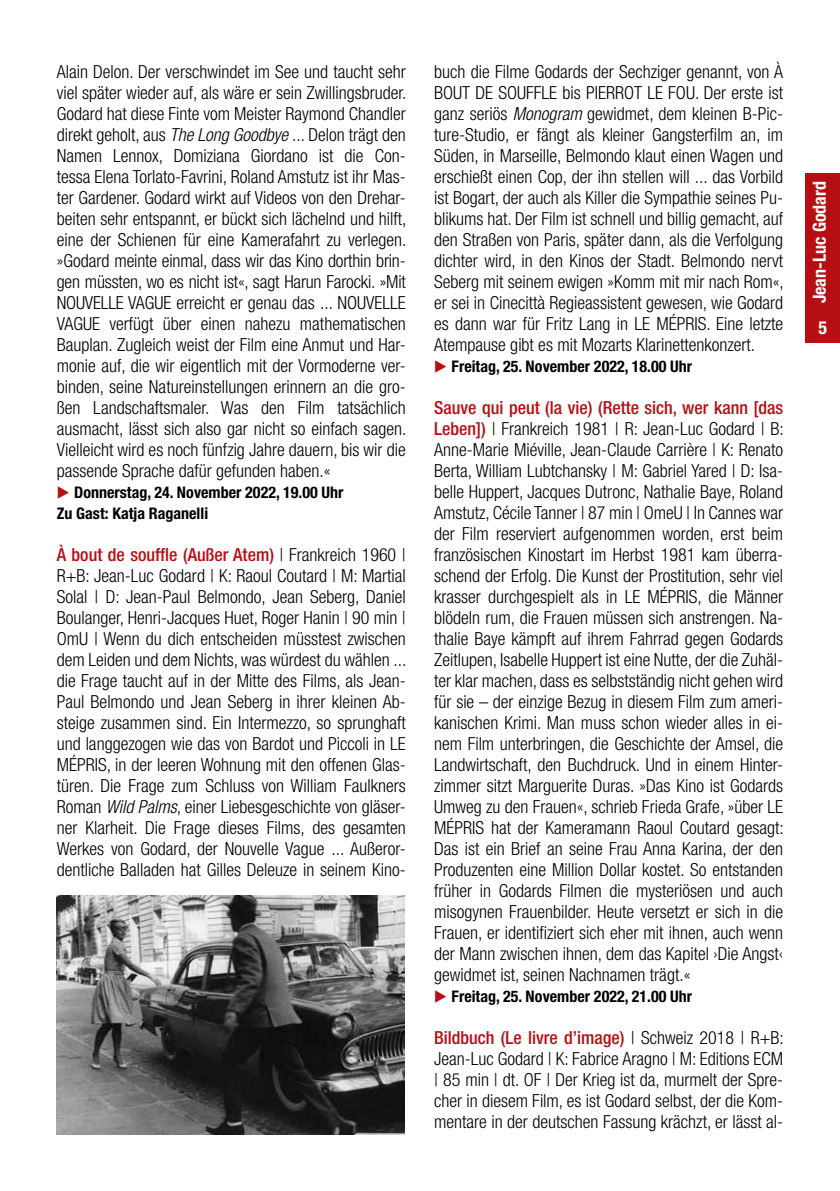
<style>
.page{position:relative;width:840px;height:1191px;background:#fff}
.page>*{position:absolute;margin:0;border:0;box-sizing:border-box;transform-origin:0 0}
.t1{font:300 condensed 18px/21px "Helvetica Neue LT Pro";color:#000;text-align:justify}
.t2{font:700 condensed 18px "Helvetica Neue LT Pro";color:#fff}
.t3{font:700 condensed 16px/21px "Helvetica Neue LT Pro";color:#000}
.s1{font-style:italic}
.s2{font-weight:500;color:#b70e13}
</style>
<div class="page">
<img style="left:57px;top:895px;width:347px;height:239px">
<div style="left:805px;top:173px;width:34px;height:138px;background:#b70e13"></div>
<div style="left:805px;top:312px;width:34px;height:30px;background:#b70e13"></div>
<p class="t1" style="left:57px;top:61px;width:351px">Alain Delon. Der verschwindet im See und taucht sehr viel später wieder auf, als wäre er sein Zwillingsbruder.<br>Godard hat diese Finte vom Meister Raymond Chandler direkt geholt, aus <span class="s1">The Long Goodbye</span> ... Delon trägt den Namen Lennox, Domiziana Giordano ist die Con&shy;tessa Elena Torlato-Favrini, Roland Amstutz ist ihr Mas&shy;ter Gardener. Godard wirkt auf Videos von den Drehar&shy;beiten sehr entspannt, er bückt sich lächelnd und hilft, eine der Schienen für eine Kamerafahrt zu verlegen. »Godard meinte einmal, dass wir das Kino dorthin brin&shy;gen müssten, wo es nicht ist«, sagt Harun Farocki. »Mit NOUVELLE VAGUE erreicht er genau das ... NOUVELLE VAGUE verfügt über einen nahezu mathematischen Bauplan. Zugleich weist der Film eine Anmut und Har&shy;monie auf, die wir eigentlich mit der Vormoderne ver&shy;binden, seine Natureinstellungen erinnern an die gro&shy;ßen Landschaftsmaler. Was den Film tatsächlich ausmacht, lässt sich also gar nicht so einfach sagen.<br>Vielleicht wird es noch fünfzig Jahre dauern, bis wir die passende Sprache dafür gefunden haben.«</p>
<p class="t3" style="left:57px;top:481px;width:288px;text-indent:17px">Donnerstag, 24. November 2022, 19.00 Uhr<br>Zu Gast: Katja Raganelli</p>
<p class="t1" style="left:57px;top:544px;width:351px"><span class="s2">À bout de souffle (Außer Atem)</span> | Frankreich 1960 | R+B: Jean-Luc Godard | K: Raoul Coutard | M: Martial Solal | D: Jean-Paul Belmondo, Jean Seberg, Daniel Boulanger, Henri-Jacques Huet, Roger Hanin | 90 min | OmU | Wenn du dich entscheiden müsstest zwischen dem Leiden und dem Nichts, was würdest du wählen ... die Frage taucht auf in der Mitte des Films, als Jean-Paul Belmondo und Jean Seberg in ihrer kleinen Ab&shy;steige zusammen sind. Ein Intermezzo, so sprunghaft und langgezogen wie das von Bardot und Piccoli in LE MÉPRIS, in der leeren Wohnung mit den offenen Glas&shy;türen. Die Frage zum Schluss von William Faulkners Roman <span class="s1">Wild Palms</span>, einer Liebesgeschichte von gläser&shy;ner Klarheit. Die Frage dieses Films, des gesamten Werkes von Godard, der Nouvelle Vague ... Außeror&shy;dentliche Balladen hat Gilles Deleuze in seinem Kino-</p>
<p class="t1" style="left:434px;top:61px;width:351px">buch die Filme Godards der Sechziger genannt, von À BOUT DE SOUFFLE bis PIERROT LE FOU. Der erste ist ganz seriös <span class="s1">Monogram</span> gewidmet, dem kleinen B-Pic&shy;ture-Studio, er fängt als kleiner Gangsterfilm an, im Süden, in Marseille, Belmondo klaut einen Wagen und erschießt einen Cop, der ihn stellen will ... das Vorbild ist Bogart, der auch als Killer die Sympathie seines Pu&shy;blikums hat. Der Film ist schnell und billig gemacht, auf den Straßen von Paris, später dann, als die Verfolgung dichter wird, in den Kinos der Stadt. Belmondo nervt Seberg mit seinem ewigen »Komm mit mir nach Rom«, er sei in Cinecittà Regieassistent gewesen, wie Godard es dann war für Fritz Lang in LE MÉPRIS. Eine letzte Atempause gibt es mit Mozarts Klarinettenkonzert.</p>
<p class="t3" style="left:451px;top:355px;width:242px">Freitag, 25. November 2022, 18.00 Uhr</p>
<p class="t1" style="left:434px;top:397px;width:351px"><span class="s2">Sauve qui peut (la vie) (Rette sich, wer kann [das Leben])</span> | Frankreich 1981 | R: Jean-Luc Godard | B:<br>Anne-Marie Miéville, Jean-Claude Carrière | K: Renato Berta, William Lubtchansky | M: Gabriel Yared | D: Isa&shy;belle Huppert, Jacques Dutronc, Nathalie Baye, Roland Amstutz, Cécile Tanner | 87 min | OmeU | In Cannes war der Film reserviert aufgenommen worden, erst beim französischen Kinostart im Herbst 1981 kam überra&shy;schend der Erfolg. Die Kunst der Prostitution, sehr viel krasser durchgespielt als in LE MÉPRIS, die Männer blödeln rum, die Frauen müssen sich anstrengen. Na&shy;thalie Baye kämpft auf ihrem Fahrrad gegen Godards Zeitlupen, Isabelle Huppert ist eine Nutte, der die Zuhäl&shy;ter klar machen, dass es selbstständig nicht gehen wird für sie – der einzige Bezug in diesem Film zum ameri&shy;kanischen Krimi. Man muss schon wieder alles in ei&shy;nem Film unterbringen, die Geschichte der Amsel, die Landwirtschaft, den Buchdruck. Und in einem Hinter&shy;zimmer sitzt Marguerite Duras. »Das Kino ist Godards Umweg zu den Frauen«, schrieb Frieda Grafe, »über LE MÉPRIS hat der Kameramann Raoul Coutard gesagt:<br>Das ist ein Brief an seine Frau Anna Karina, der den Produzenten eine Million Dollar kostet. So entstanden früher in Godards Filmen die mysteriösen und auch misogynen Frauenbilder. Heute versetzt er sich in die Frauen, er identifiziert sich eher mit ihnen, auch wenn der Mann zwischen ihnen, dem das Kapitel ›Die Angst‹ gewidmet ist, seinen Nachnamen trägt.«</p>
<p class="t3" style="left:451px;top:985px;width:242px">Freitag, 25. November 2022, 21.00 Uhr</p>
<p class="t1" style="left:434px;top:1027px;width:351px"><span class="s2">Bildbuch (Le livre d’image)</span> | Schweiz 2018 | R+B:<br>Jean-Luc Godard | K: Fabrice Aragno | M: Editions ECM | 85 min | dt. OF | Der Krieg ist da, murmelt der Spre&shy;cher in diesem Film, es ist Godard selbst, der die Kom&shy;mentare in der deutschen Fassung krächzt, er lässt al-</p>
<p class="t2" style="left:808px;top:303px;width:124px;rotate:-90deg">Jean-Luc Godard</p>
<p class="t2" style="left:818px;top:316px;width:10px">5</p>
</div>
